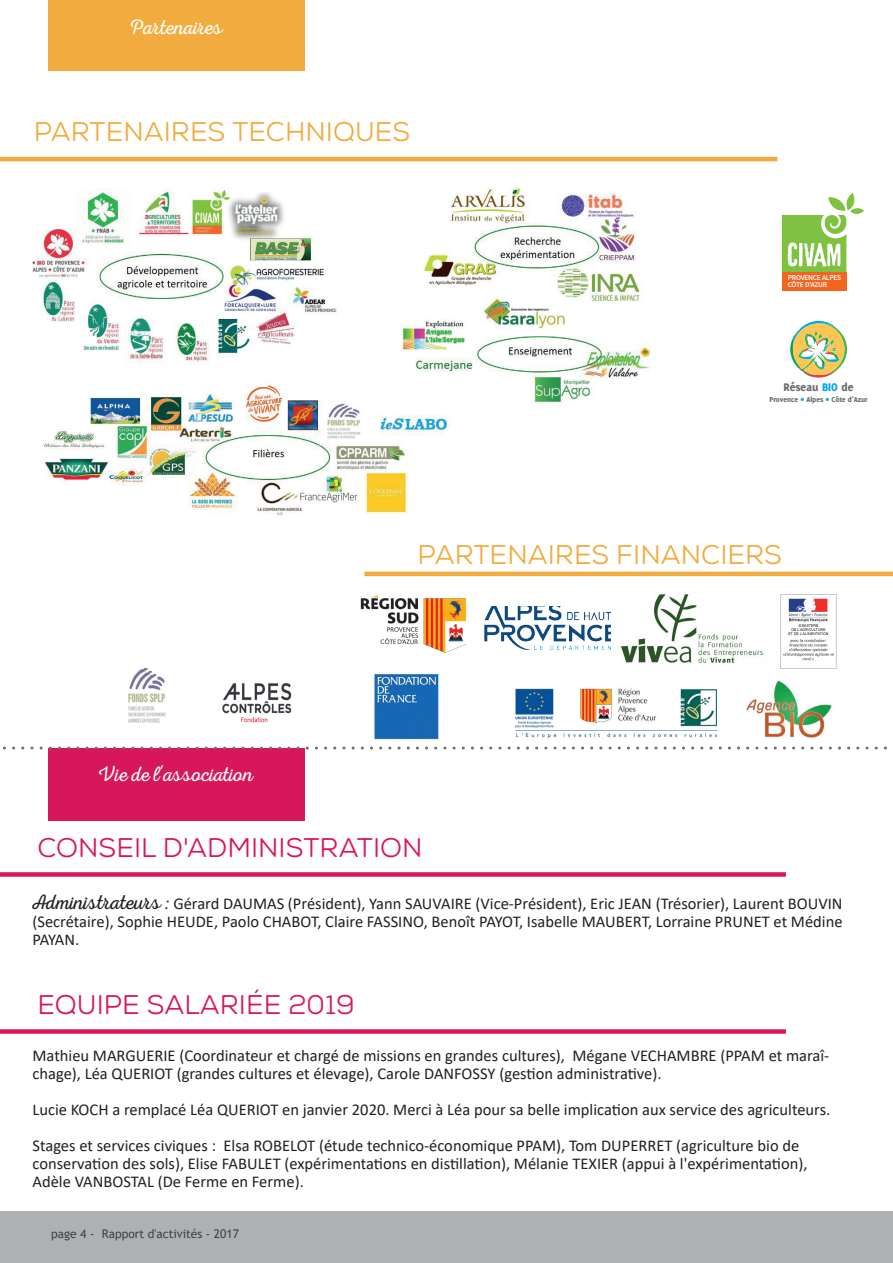
<style>
.page{position:relative;width:893px;height:1263px;background:#fff}
.page>*{position:absolute;margin:0;border:0;box-sizing:border-box;transform-origin:0 0}
.t1{font:27px "Nexa Rust Sans";color:#f2ab3d}
.t2{font:27px "Nexa Rust Sans";color:#d8175a}
.t3{font:21px "Nexa Rust Script L 00";letter-spacing:.005em;color:#fff}
.t4{font:16.5px/18px "Calibri";color:#231f20}
.t5{font:800 12.3px "Delicious";color:#6c6d70}
.t6{font:12px "Trebuchet MS";color:#404245}
.t7{font:800 7.95px "Delicious";color:#6c6d70}
.t8{font:600 7.35px/6.9px "Source Sans Pro";letter-spacing:-.03em;color:#fff}
.s1{color:#00a8e6}
.s2{font-family:"Nexa Rust Script L 00";font-size:21px}
</style>
<div class="page">
<div style="left:0;top:1212px;width:893px;height:51px;background:#aeb1b1"></div>
<div style="left:48px;top:0;width:257px;height:70px;background:#f2ab3f"></div>
<hr style="left:0;top:157px;width:777px;height:4px;background:#f2ab3d">
<hr style="left:364px;top:572px;width:529px;height:4px;background:#f2ab3d">
<img style="left:485px;top:606px;width:126px;height:44px">
<img style="left:360px;top:595px;width:106px;height:58px">
<img style="left:620px;top:594px;width:143px;height:70px">
<div style="left:48px;top:748px;width:257px;height:73px;background:#d8175a"></div>
<svg style="left:3px;top:746px;width:884px;height:3px"></svg>
<div style="left:0;top:872px;width:786px;height:5px;background:#d8175a"></div>
<div style="left:782px;top:272px;width:64px;height:18px;background:#f36421"></div>
<svg style="left:782px;top:193px;width:82px;height:79px"></svg>
<svg style="left:790px;top:321px;width:57px;height:57px"></svg>
<div style="left:0;top:1029px;width:786px;height:5px;background:#d8175a"></div>
<img style="left:222px;top:683px;width:70px;height:40px">
<img style="left:374px;top:674px;width:65px;height:65px">
<img style="left:747px;top:680px;width:85px;height:58px">
<img style="left:780px;top:594px;width:57px;height:75px">
<img style="left:515px;top:688px;width:203px;height:50px">
<img style="left:32px;top:187px;width:618px;height:329px">
<img style="left:128px;top:668px;width:38px;height:55px">
<p class="t3" style="left:130px;top:15px;width:94px">Partenaires</p>
<h1 class="t1" style="left:34px;top:116px;width:378px">PARTENAIRES TECHNIQUES</h1>
<p class="t8" style="left:788px;top:275px;width:55px">PROVENCE ALPES<br>CÔTE D'AZUR</p>
<p class="t5" style="left:784px;top:380px;width:71px">Réseau <span class="s1">BIO</span> de</p>
<p class="t7" style="left:770px;top:395px;width:100px">Provence <span class="s1">•</span> Alpes <span class="s1">•</span> Côte d'Azur</p>
<h1 class="t1" style="left:418px;top:539px;width:366px">PARTENAIRES FINANCIERS</h1>
<p class="t3" style="left:99px;top:763px;width:156px">Vie de l'association</p>
<h1 class="t2" style="left:38px;top:832px;width:387px">CONSEIL D'ADMINISTRATION</h1>
<p class="t4" style="left:33px;top:894px;width:812px;text-align:justify"><span class="s2">Administrateurs :</span> Gérard DAUMAS (Président), Yann SAUVAIRE (Vice-Président), Eric JEAN (Trésorier), Laurent BOUVIN (Secrétaire), Sophie HEUDE, Paolo CHABOT, Claire FASSINO, Benoît PAYOT, Isabelle MAUBERT, Lorraine PRUNET et Médine PAYAN.</p>
<h1 class="t2" style="left:38px;top:989px;width:319px">EQUIPE SALARIÉE 2019</h1>
<p class="t4" style="left:33px;top:1046px;width:798px">Mathieu MARGUERIE (Coordinateur et chargé de missions en grandes cultures), Mégane VECHAMBRE (PPAM et maraî&shy;chage), Léa QUERIOT (grandes cultures et élevage), Carole DANFOSSY (gestion administrative).</p>
<p class="t4" style="left:33px;top:1091px;width:799px;line-height:36px">Lucie KOCH a remplacé Léa QUERIOT en janvier 2020. Merci à Léa pour sa belle implication aux service des agriculteurs.<br>Stages et services civiques : Elsa ROBELOT (étude technico-économique PPAM), Tom DUPERRET (agriculture bio de</p>
<p class="t4" style="left:33px;top:1154px;width:777px">conservation des sols), Elise FABULET (expérimentations en distillation), Mélanie TEXIER (appui à l'expérimentation),<br>Adèle VANBOSTAL (De Ferme en Ferme).</p>
<p class="t6" style="left:51px;top:1226px;width:190px">page 4 - Rapport d'activités - 2017</p>
</div>
